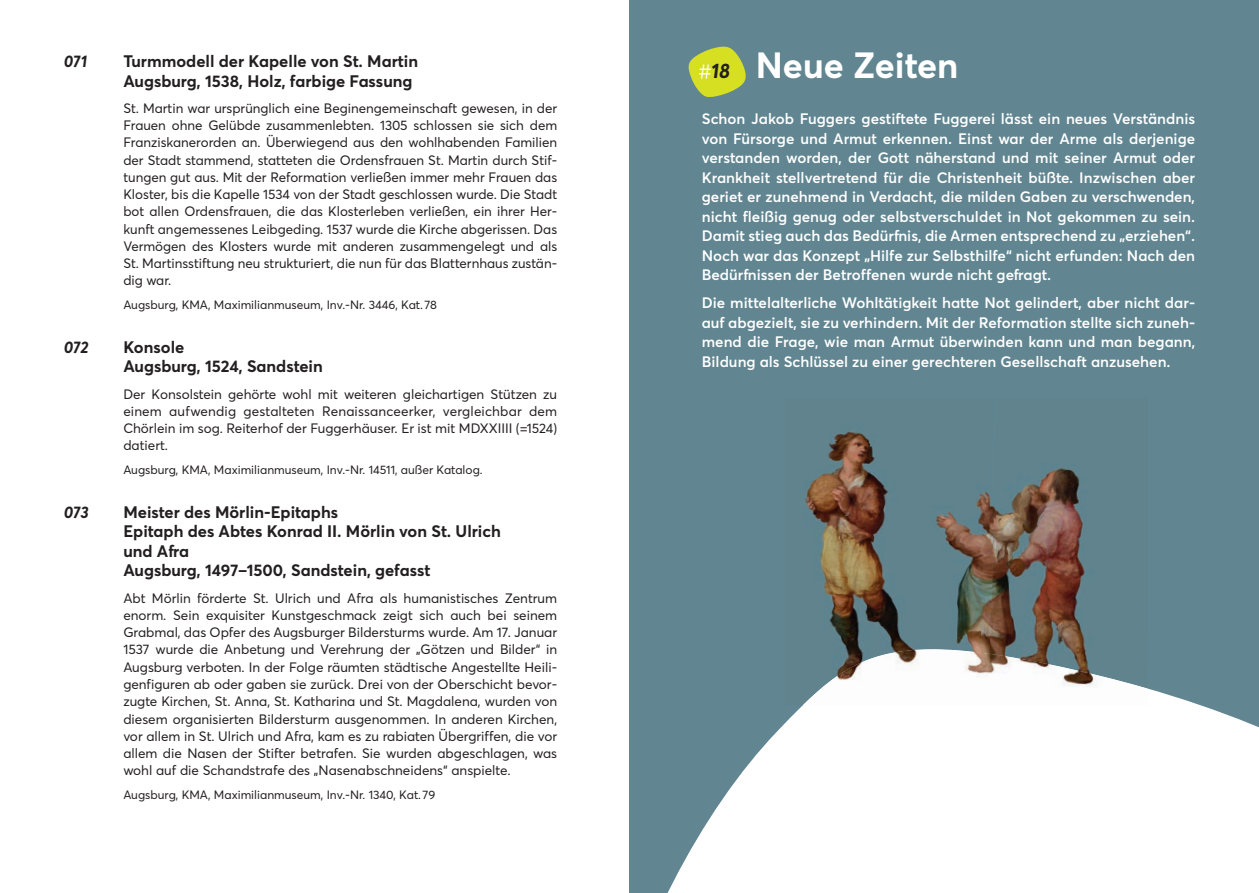
<style>
.page{position:relative;width:1259px;height:893px;background:#fff}
.page>*{position:absolute;margin:0;border:0;box-sizing:border-box;transform-origin:0 0}
.t1{font:700 36px "Averta PE";color:#fff}
.t2{font:italic 700 20.7px "Averta PE";color:#231f20}
.t3{font:700 16.5px/19.5px "Averta PE";color:#231f20}
.t4{font:italic 700 16.5px "Averta PE";letter-spacing:-.01em;color:#231f20}
.t5{font:600 15px/19.5px "Averta PE";color:#fff;text-align:justify}
.t6{font:13.5px/17.2px "Averta Demo PE Cutted Demo";color:#231f20;text-align:justify}
.t7{font:12px "Averta Demo PE Cutted Demo";color:#231f20}
.s1{font-family:"Averta Demo PE Cutted Demo";font-weight:400;font-style:normal;color:#fff}
</style>
<div class="page">
<div style="left:629px;top:0;width:630px;height:893px;background:#618691"></div>
<svg style="left:667px;top:688px;width:592px;height:205px;background:#eaeff0"></svg>
<img style="left:805px;top:431px;width:186px;height:115px">
<img style="left:991px;top:468px;width:94px;height:137px">
<img style="left:820px;top:546px;width:173px;height:103px">
<img style="left:989px;top:605px;width:97px;height:44px">
<img style="left:785px;top:688px;width:17px;height:17px">
<img style="left:802px;top:649px;width:346px;height:56px">
<svg style="left:688px;top:46px;width:58px;height:51px"></svg>
<p class="t4" style="left:64px;top:50px;width:25px">071</p>
<p class="t4" style="left:64px;top:335px;width:26px">072</p>
<p class="t4" style="left:64px;top:500px;width:27px">073</p>
<p class="t3" style="left:123px;top:51px;width:296px">Turmmodell der Kapelle von St. Martin<br>Augsburg, 1538, Holz, farbige Fassung</p>
<p class="t6" style="left:123px;top:100px;width:435px">St. Martin war ursprünglich eine Beginengemeinschaft gewesen, in der Frauen ohne Gelübde zusammenlebten. 1305 schlossen sie sich dem Franziskanerorden an. Überwiegend aus den wohlhabenden Familien der Stadt stammend, statteten die Ordensfrauen St. Martin durch Stif&shy;tungen gut aus. Mit der Reformation verließen immer mehr Frauen das Kloster, bis die Kapelle 1534 von der Stadt geschlossen wurde. Die Stadt bot allen Ordensfrauen, die das Klosterleben verließen, ein ihrer Her&shy;kunft angemessenes Leibgeding. 1537 wurde die Kirche abgerissen. Das Vermögen des Klosters wurde mit anderen zusammengelegt und als St. Martinsstiftung neu strukturiert, die nun für das Blatternhaus zustän&shy;dig war.</p>
<p class="t7" style="left:123px;top:298px;width:315px">Augsburg, KMA, Maximilianmuseum, Inv.-Nr. 3446, Kat. 78</p>
<p class="t3" style="left:123px;top:337px;width:201px">Konsole<br>Augsburg, 1524, Sandstein</p>
<p class="t6" style="left:123px;top:385px;width:435px">Der Konsolstein gehörte wohl mit weiteren gleichartigen Stützen zu einem aufwendig gestalteten Renaissanceerker, vergleichbar dem Chörlein im sog. Reiterhof der Fuggerhäuser. Er ist mit MDXXIIII (=1524) datiert.</p>
<p class="t7" style="left:123px;top:463px;width:361px">Augsburg, KMA, Maximilianmuseum, Inv.-Nr. 14511, außer Katalog.</p>
<p class="t3" style="left:123px;top:502px;width:379px">Meister des Mörlin-Epitaphs<br>Epitaph des Abtes Konrad II. Mörlin von St. Ulrich und Afra<br>Augsburg, 1497–1500, Sandstein, gefasst</p>
<p class="t6" style="left:123px;top:589px;width:435px">Abt Mörlin förderte St. Ulrich und Afra als humanistisches Zentrum enorm. Sein exquisiter Kunstgeschmack zeigt sich auch bei seinem Grabmal, das Opfer des Augsburger Bildersturms wurde. Am 17. Januar 1537 wurde die Anbetung und Verehrung der „Götzen und Bilder“ in Augsburg verboten. In der Folge räumten städtische Angestellte Heili&shy;genfiguren ab oder gaben sie zurück. Drei von der Oberschicht bevor&shy;zugte Kirchen, St. Anna, St. Katharina und St. Magdalena, wurden von diesem organisierten Bildersturm ausgenommen. In anderen Kirchen, vor allem in St. Ulrich und Afra, kam es zu rabiaten Übergriffen, die vor allem die Nasen der Stifter betrafen. Sie wurden abgeschlagen, was wohl auf die Schandstrafe des „Nasenabschneidens“ anspielte.</p>
<p class="t7" style="left:123px;top:788px;width:313px">Augsburg, KMA, Maximilianmuseum, Inv.-Nr. 1340, Kat. 79</p>
<h1 class="t1" style="left:756px;top:40px;width:204px">Neue Zeiten</h1>
<p class="t5" style="left:702px;top:108px;width:495px">Schon Jakob Fuggers gestiftete Fuggerei lässt ein neues Verständnis von Fürsorge und Armut erkennen. Einst war der Arme als derjenige verstanden worden, der Gott näher stand und mit seiner Armut oder Krankheit stellvertretend für die Christenheit büßte. Inzwischen aber geriet er zunehmend in Verdacht, die milden Gaben zu verschwenden, nicht fleißig genug oder selbstverschuldet in Not gekommen zu sein.<br>Damit stieg auch das Bedürfnis, die Armen entsprechend zu „erziehen“.<br>Noch war das Konzept „Hilfe zur Selbsthilfe“ nicht erfunden: Nach den Bedürfnissen der Betroffenen wurde nicht gefragt.</p>
<p class="t5" style="left:702px;top:292px;width:495px">Die mittelalterliche Wohltätigkeit hatte Not gelindert, aber nicht dar&shy;auf abgezielt, sie zu verhindern. Mit der Reformation stellte sich zuneh&shy;mend die Frage, wie man Armut überwinden kann und man begann, Bildung als Schlüssel zu einer gerechteren Gesellschaft anzusehen.</p>
<h2 class="t2" style="left:698px;top:56px;width:33px"><span class="s1">#</span>18</h2>
</div>
